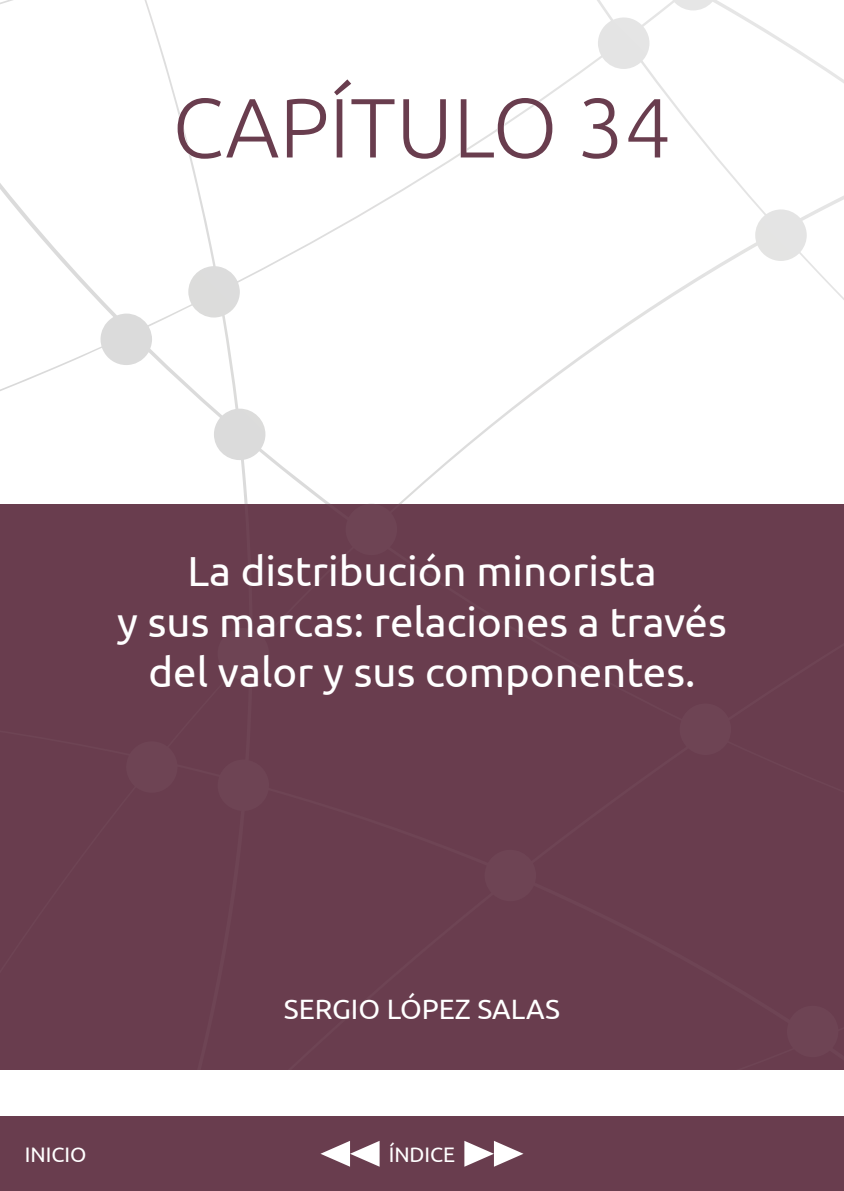
<style>
.page{position:relative;width:844px;height:1191px;background:#fff}
.page>*{position:absolute;margin:0;border:0;box-sizing:border-box;transform-origin:0 0}
.t1{font:300 84px "Ubuntu";color:#693d4e}
.t2{font:42px/50.4px "Ubuntu";color:#fff;text-align:center}
.t3{font:28px "Ubuntu";color:#fff}
.t4{font:21px "Ubuntu";color:#fff}
</style>
<div class="page">
<svg style="left:144px;top:0;width:528px;height:281px"></svg>
<div style="left:0;top:504px;width:843px;height:565px;background:#693d4e"></div>
<div style="left:0;top:1116px;width:843px;height:75px;background:#693d4e"></div>
<svg style="left:177px;top:97px;width:102px;height:63px"></svg>
<svg style="left:286px;top:98px;width:41px;height:60px"></svg>
<svg style="left:333px;top:79px;width:62px;height:79px"></svg>
<svg style="left:402px;top:98px;width:44px;height:62px"></svg>
<svg style="left:460px;top:97px;width:93px;height:63px"></svg>
<svg style="left:581px;top:97px;width:37px;height:63px"></svg>
<svg style="left:627px;top:98px;width:41px;height:60px"></svg>
<svg style="left:464px;top:1141px;width:59px;height:25px"></svg>
<svg style="left:320px;top:1141px;width:59px;height:25px"></svg>
<h1 class="t1" style="left:172px;top:77px;width:500px">CAPÍTULO 34</h1>
<p class="t2" style="left:117px;top:545px;width:611px">La distribución minorista<br>y sus marcas: relaciones a través del valor y sus componentes.</p>
<p class="t3" style="left:284px;top:992px;width:278px">SERGIO LÓPEZ SALAS</p>
<p class="t4" style="left:25px;top:1141px;width:63px">INICIO</p>
<p class="t4" style="left:388px;top:1141px;width:68px">ÍNDICE</p>
</div>
